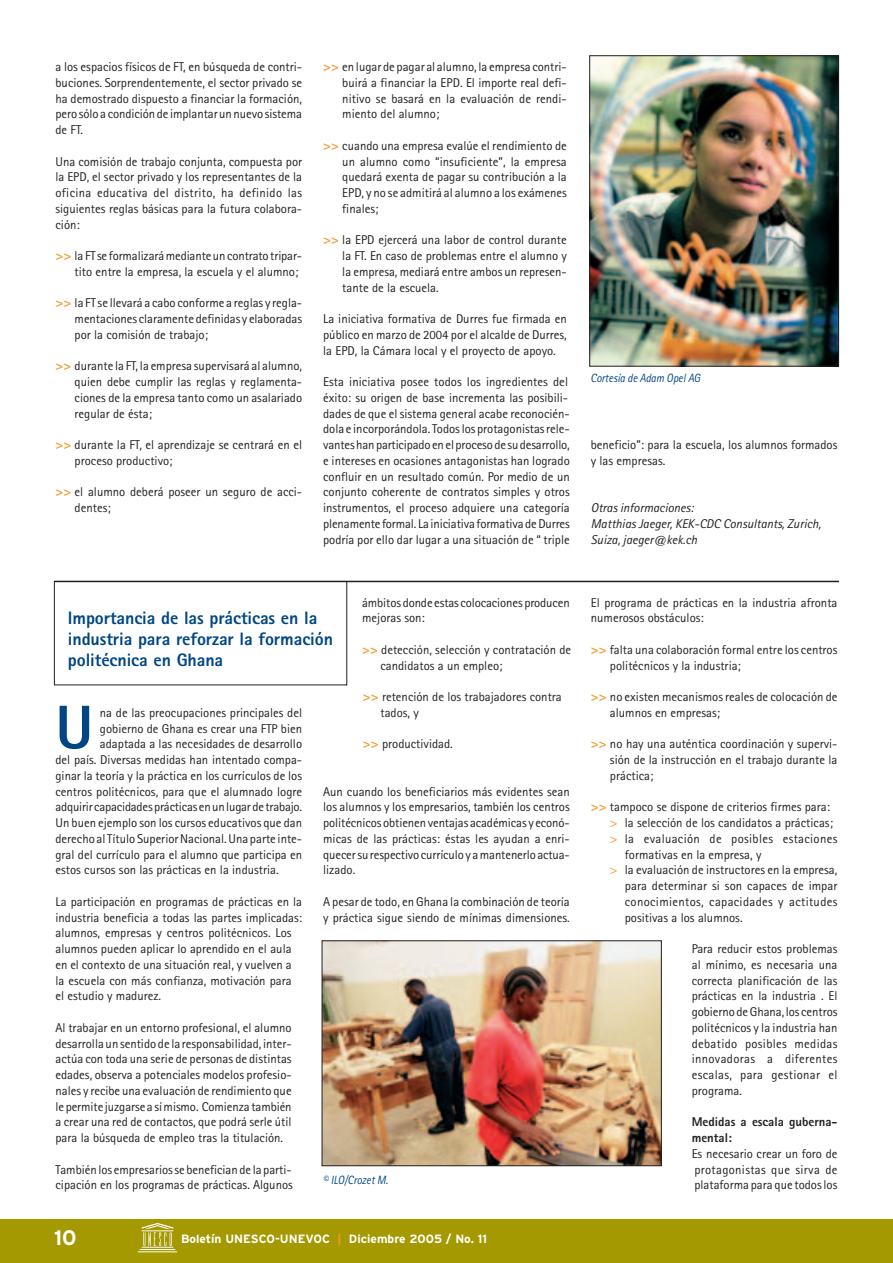
<style>
.page{position:relative;width:893px;height:1263px;background:#fff}
.page>*{position:absolute;margin:0;border:0;box-sizing:border-box;transform-origin:0 0}
.t1{font:800 61.8px "Rotis Sans Serif";color:#004684}
.t2{font:700 21px "Interstate";color:#fff}
.t3{font:800 18px/21px "Rotis Sans Serif";letter-spacing:-.005em;color:#004684}
.t4{font:12.75px/15.8px "Rotis Sans Serif";color:#231f20;text-align:justify}
.t5{font:italic 12.75px/15.8px "Rotis Sans Serif";color:#231f20}
.t6{font:12.75px "Rotis Sans Serif";letter-spacing:.025em;color:#231f20}
.t7{font:800 12.75px/15.8px "Rotis Sans Serif";color:#231f20}
.t8{font:700 12px "Interstate";color:#fff}
.t9{font:italic 12px "Rotis Sans Serif";color:#004684;scale:.9 1}
.s1{font-weight:800;font-size:13.5px;color:#f79727}
.s2{color:#f79727}
.s3{font-size:13.5px;color:#f79727}
</style>
<div class="page">
<div style="left:0;top:1219px;width:893px;height:44px;background:#a49901"></div>
<svg style="left:138px;top:1223px;width:39px;height:29px"></svg>
<img style="left:591px;top:57px;width:246px;height:308px">
<div style="left:589px;top:55px;width:250px;height:312px;border:1px solid #231f20"></div>
<hr style="left:54px;top:581px;width:785px;height:1px;background:#231f20">
<img style="left:324px;top:942px;width:336px;height:222px">
<div style="left:322px;top:940px;width:340px;height:226px;border:1px solid #231f20"></div>
<p class="t4" style="left:55px;top:60px;width:248px">a los espacios físicos de FT, en búsqueda de contri&shy;buciones. Sorprendentemente, el sector privado se ha demostrado dispuesto a financiar la formación, pero sólo a condición de implantar un nuevo sistema de FT.</p>
<p class="t4" style="left:55px;top:155px;width:248px">Una comisión de trabajo conjunta, compuesta por la EPD, el sector privado y los representantes de la oficina educativa del distrito, ha definido las siguientes reglas básicas para la futura colabora&shy;ción:</p>
<p class="t4" style="left:56px;top:249px;width:248px;text-align:right"><span class="s1">&gt;&gt;</span> la FT se formalizará mediante un contrato tripar&shy;tito entre la empresa, la escuela y el alumno;</p>
<p class="t4" style="left:75px;top:296px;width:229px;text-indent:-19px"><span class="s1">&gt;&gt;</span> la FT se llevará a cabo conforme a reglas y regla&shy;mentaciones claramente definidas y elaboradas por la comisión de trabajo;</p>
<p class="t4" style="left:75px;top:359px;width:229px;text-indent:-19px"><span class="s1">&gt;&gt;</span> durante la FT, la empresa supervisará al alumno, quien debe cumplir las reglas y reglamenta&shy;ciones de la empresa tanto como un asalariado regular de ésta;</p>
<p class="t4" style="left:75px;top:438px;width:229px;text-indent:-19px"><span class="s1">&gt;&gt;</span> durante la FT, el aprendizaje se centrará en el proceso productivo;</p>
<p class="t4" style="left:75px;top:485px;width:229px;text-indent:-19px"><span class="s1">&gt;&gt;</span> el alumno deberá poseer un seguro de acci&shy;dentes;</p>
<p class="t4" style="left:342px;top:60px;width:226px;text-indent:-19px"><span class="s1">&gt;&gt;</span> en lugar de pagar al alumno, la empresa contri&shy;buirá a financiar la EPD. El importe real defi&shy;nitivo se basará en la evaluación de rendi&shy;miento del alumno;</p>
<p class="t4" style="left:342px;top:139px;width:226px;text-indent:-19px"><span class="s1">&gt;&gt;</span> cuando una empresa evalúe el rendimiento de un alumno como “insuficiente”, la empresa quedará exenta de pagar su contribución a la EPD, y no se admitirá al alumno a los exámenes finales;</p>
<p class="t4" style="left:342px;top:233px;width:226px;text-indent:-19px"><span class="s1">&gt;&gt;</span> la EPD ejercerá una labor de control durante la FT. En caso de problemas entre el alumno y la empresa, mediará entre ambos un represen&shy;tante de la escuela.</p>
<p class="t4" style="left:323px;top:312px;width:245px">La iniciativa formativa de Durres fue firmada en público en marzo de 2004 por el alcalde de Durres, la EPD, la Cámara local y el proyecto de apoyo.</p>
<p class="t4" style="left:323px;top:375px;width:248px;text-align:left">Esta iniciativa posee todos los ingredientes del éxito: su origen de base incrementa las posibili&shy;dades de que el sistema general acabe reconocién&shy;dola e incorporándola. Todos los protagonistas rele&shy;vantes han participado en el proceso de sudesarrollo, e intereses en ocasiones antagonistas han logrado confluir en un resultado común. Por medio de un conjunto coherente de contratos simples y otros instrumentos, el proceso adquiere una categoría plenamente formal. La iniciativa formativade Durres podría por ello dar lugar a una situación de “ triple</p>
<p class="t9" style="left:591px;top:374px;width:123px">Cortesía de Adam Opel AG</p>
<p class="t4" style="left:591px;top:438px;width:248px">beneficio”: para la escuela, los alumnos formados y las empresas.</p>
<p class="t5" style="left:591px;top:501px;width:232px">Otras informaciones:<br>Matthias Jaeger, KEK-CDC Consultants, Zurich,<br>Suiza, jaeger@kek.ch</p>
<p class="t4" style="left:362px;top:596px;width:209px">ámbitos donde estas colocaciones producen mejoras son:</p>
<p class="t4" style="left:380px;top:643px;width:192px;text-indent:-18px"><span class="s1">&gt;&gt;</span> detección, selección y contratación de candidatos a un empleo;</p>
<p class="t4" style="left:380px;top:690px;width:183px;text-indent:-18px"><span class="s1">&gt;&gt;</span> retención de los trabajadores contra tados, y</p>
<p class="t4" style="left:363px;top:737px;width:91px"><span class="s1">&gt;&gt;</span> productividad.</p>
<p class="t4" style="left:323px;top:785px;width:248px">Aun cuando los beneficiarios más evidentes sean los alumnos y los empresarios, también los centros politécnicos obtienen ventajas académicas y econó&shy;micas de las prácticas: éstas les ayudan a enri&shy;quecer su respectivo currículo y a mantenerlo actua&shy;lizado.</p>
<p class="t4" style="left:323px;top:895px;width:248px">A pesar de todo, en Ghana la combinación de teoría y práctica sigue siendo de mínimas dimensiones.</p>
<h3 class="t3" style="left:68px;top:609px;width:267px">Importancia de las prácticas en la industria para reforzar la formación politécnica en Ghana</h3>
<h1 class="t1" style="left:56px;top:706px;width:39px">U</h1>
<p class="t4" style="left:100px;top:706px;width:204px">na de las preocupaciones principales del</p>
<p class="t4" style="left:100px;top:722px;width:204px">gobierno de Ghana es crear una FTP bien</p>
<p class="t4" style="left:100px;top:737px;width:204px">adaptada a las necesidades de desarrollo</p>
<p class="t4" style="left:56px;top:753px;width:248px">del país. Diversas medidas han intentado compa-</p>
<p class="t4" style="left:56px;top:769px;width:248px">ginar la teoría y la práctica en los currículos de los</p>
<p class="t4" style="left:56px;top:785px;width:248px">centros politécnicos, para que el alumnado logre</p>
<p class="t4" style="left:56px;top:800px;width:248px">adquirir capacidades prácticas en un lugar de trabajo.</p>
<p class="t4" style="left:55px;top:816px;width:248px">Un buen ejemplo son los cursos educativos que dan</p>
<p class="t4" style="left:55px;top:832px;width:248px">derecho al Título Superior Nacional. Una parte inte-</p>
<p class="t4" style="left:55px;top:848px;width:248px">gral del currículo para el alumno que participa en</p>
<p class="t4" style="left:55px;top:863px;width:225px">estos cursos son las prácticas en la industria.</p>
<p class="t4" style="left:55px;top:895px;width:248px;text-align:left">La participación en programas de prácticas en la industria beneficia a todas las partes implicadas: alumnos, empresas y centros politécnicos. Los alumnos pueden aplicar lo aprendido en el aula en el contexto de una situación real, y vuelven a la escuela con más confianza, motivación para el estudio y madurez.</p>
<p class="t4" style="left:55px;top:1021px;width:238px">Al trabajar en un entorno profesional, el alumno desarrolla un sentido de la responsabilidad, inter&shy;actúa con toda una serie de personas de distintas edades, observa a potenciales modelos profesio&shy;nales y recibe una evaluación de rendimiento que le permite juzgarse a sí mismo. Comienza también a crear una red de contactos, que podrá serle útil para la búsqueda de empleo tras la titulación.</p>
<p class="t4" style="left:55px;top:1163px;width:239px">También los empresarios se benefician de la parti&shy;cipación en los programas de prácticas. Algunos</p>
<p class="t9" style="left:323px;top:1175px;width:74px">© ILO/Crozet M.</p>
<h2 class="t2" style="left:54px;top:1230px;width:24px">10</h2>
<p class="t8" style="left:181px;top:1235px;width:307px">Boletín UNESCO-UNEVOC <span class="s2">|</span> Diciembre 2005 / No. 11</p>
<p class="t4" style="left:591px;top:596px;width:248px">El programa de prácticas en la industria afronta numerosos obstáculos:</p>
<p class="t4" style="left:610px;top:643px;width:229px;text-indent:-19px"><span class="s1">&gt;&gt;</span> falta una colaboración formal entre los centros politécnicos y la industria;</p>
<p class="t4" style="left:610px;top:690px;width:229px;text-indent:-19px"><span class="s1">&gt;&gt;</span> no existen mecanismos reales de colocación de alumnos en empresas;</p>
<p class="t4" style="left:610px;top:737px;width:229px;text-indent:-19px"><span class="s1">&gt;&gt;</span> no hay una auténtica coordinación y supervi&shy;sión de la instrucción en el trabajo durante la práctica;</p>
<p class="t4" style="left:591px;top:800px;width:241px"><span class="s1">&gt;&gt;</span> tampoco se dispone de criterios firmes para:</p>
<p class="t4" style="left:610px;top:816px;width:224px"><span class="s3">&gt;</span> la selección de los candidatos a prácticas;</p>
<p class="t6" style="left:610px;top:834px;width:229px"><span class="s3">&gt;</span> la evaluación de posibles estaciones</p>
<p class="t4" style="left:625px;top:848px;width:138px">formativas en la empresa, y</p>
<p class="t4" style="left:610px;top:863px;width:229px"><span class="s3">&gt;</span> la evaluación de instructores en la empresa,</p>
<p class="t4" style="left:625px;top:879px;width:214px">para determinar si son capaces de impar</p>
<p class="t6" style="left:625px;top:897px;width:214px">conocimientos, capacidades y actitudes</p>
<p class="t4" style="left:625px;top:911px;width:119px">positivas a los alumnos.</p>
<p class="t4" style="left:692px;top:942px;width:147px">Para reducir estos problemas al mínimo, es necesaria una correcta planificación de las prácticas en la industria . El gobierno de Ghana, los centros politécnicos y la industria han debatido posibles medidas innovadoras a diferentes escalas, para gestionar el programa.</p>
<p class="t7" style="left:692px;top:1115px;width:147px">Medidas a escala guberna&shy;mental:</p>
<p class="t4" style="left:692px;top:1147px;width:147px">Es necesario crear un foro de protagonistas que sirva de plataforma para que todos los</p>
</div>
